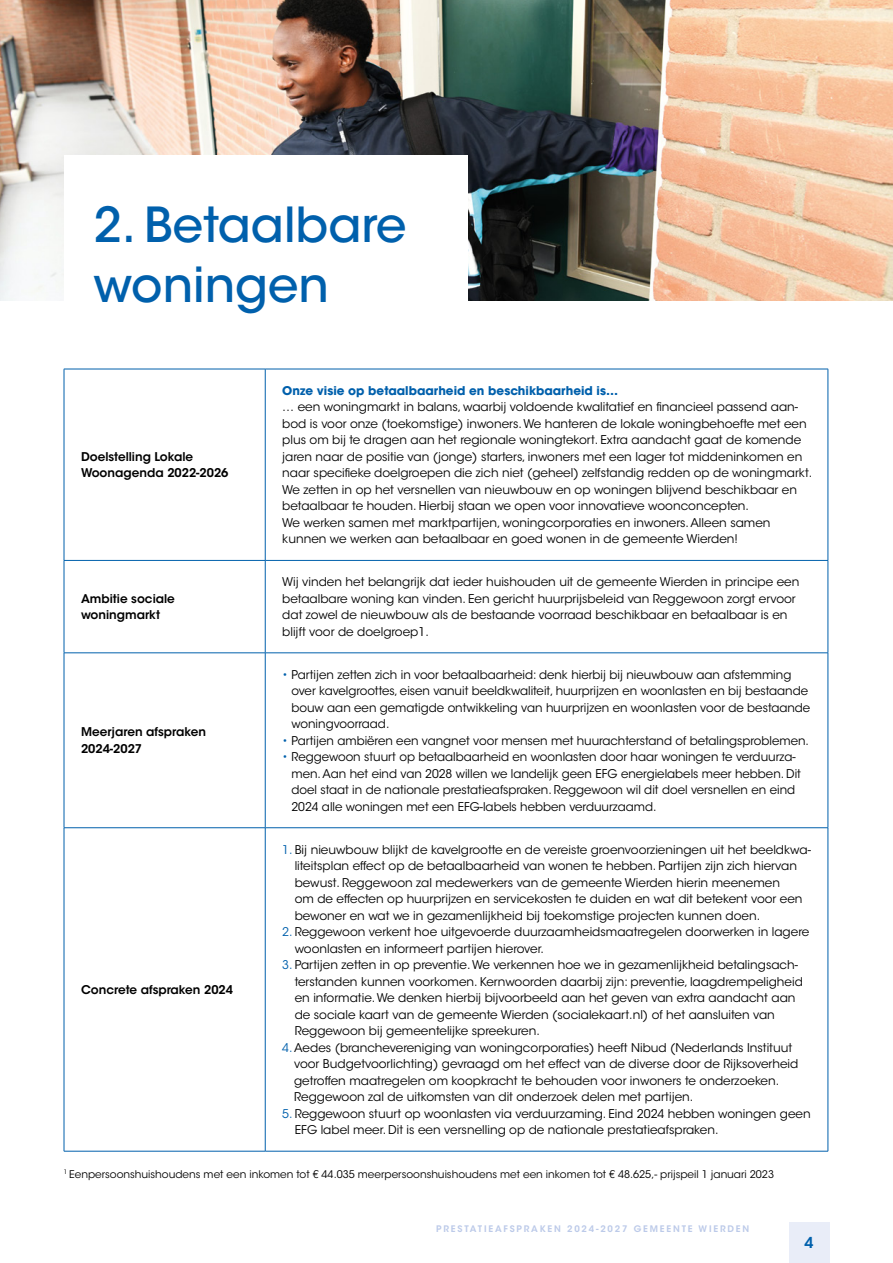
<style>
.page{position:relative;width:893px;height:1263px;background:#fff}
.page>*{position:absolute;margin:0;border:0;box-sizing:border-box;transform-origin:0 0}
.t1{font:500 48px/60px "ITC Avant Garde Std";color:#0060ac}
.t2{font:600 15px "ITC Avant Garde Std";color:#0060ac}
.t3{font:12px/16.5px "ITC Avant Garde Std";color:#000}
.t4{font:600 12px/16.5px "ITC Avant Garde Std";color:#000}
.t5{font:700 12px "ITC Avant Garde Std";color:#0060ac}
.t6{font:10.5px "ITC Avant Garde Std";color:#000}
.t7{font:600 9px "ITC Avant Garde Std";letter-spacing:.2em;color:#bccae9}
.s1{color:#0060ac}
</style>
<div class="page">
<div style="left:789px;top:1222px;width:40px;height:41px;background:#e9edf8"></div>
<img style="left:0;top:0;width:893px;height:301px">
<div style="left:64px;top:155px;width:404px;height:203px;background:#fff"></div>
<hr style="left:64px;top:369px;width:201px;height:1px;background:#0060ac">
<hr style="left:64px;top:369px;width:1px;height:191px;background:#0060ac">
<hr style="left:265px;top:369px;width:563px;height:1px;background:#0060ac">
<hr style="left:265px;top:369px;width:1px;height:191px;background:#0060ac">
<hr style="left:828px;top:369px;width:1px;height:191px;background:#0060ac">
<hr style="left:64px;top:560px;width:201px;height:1px;background:#0060ac">
<hr style="left:64px;top:561px;width:1px;height:92px;background:#0060ac">
<hr style="left:265px;top:560px;width:563px;height:1px;background:#0060ac">
<hr style="left:265px;top:561px;width:1px;height:92px;background:#0060ac">
<hr style="left:828px;top:561px;width:1px;height:92px;background:#0060ac">
<hr style="left:64px;top:652px;width:201px;height:1px;background:#0060ac">
<hr style="left:64px;top:653px;width:1px;height:174px;background:#0060ac">
<hr style="left:265px;top:652px;width:563px;height:1px;background:#0060ac">
<hr style="left:265px;top:653px;width:1px;height:174px;background:#0060ac">
<hr style="left:828px;top:653px;width:1px;height:174px;background:#0060ac">
<hr style="left:64px;top:827px;width:201px;height:1px;background:#0060ac">
<hr style="left:64px;top:828px;width:1px;height:323px;background:#0060ac">
<hr style="left:265px;top:827px;width:563px;height:1px;background:#0060ac">
<hr style="left:265px;top:828px;width:1px;height:323px;background:#0060ac">
<hr style="left:828px;top:828px;width:1px;height:323px;background:#0060ac">
<hr style="left:64px;top:1151px;width:201px;height:1px;background:#0060ac">
<hr style="left:265px;top:1151px;width:563px;height:1px;background:#0060ac">
<h1 class="t1" style="left:94px;top:194px;width:315px">2. Betaalbare woningen</h1>
<p class="t4" style="left:81px;top:448px;width:149px">Doelstelling Lokale<br>Woonagenda 2022-2026</p>
<p class="t4" style="left:81px;top:590px;width:95px">Ambitie sociale woningmarkt</p>
<p class="t4" style="left:81px;top:724px;width:127px">Meerjaren afspraken<br>2024-2027</p>
<p class="t5" style="left:282px;top:383px;width:337px">Onze visie op betaalbaarheid en beschikbaarheid is…</p>
<p class="t3" style="left:282px;top:399px;width:532px">… een woningmarkt in balans, waarbij voldoende kwalitatief en financieel passend aan&shy;bod is voor onze (toekomstige) inwoners. We hanteren de lokale woningbehoefte met een plus om bij te dragen aan het regionale woningtekort. Extra aandacht gaat de komende jaren naar de positie van (jonge) starters, inwoners met een lager tot middeninkomen en naar specifieke doelgroepen die zich niet (geheel) zelfstandig redden op de woningmarkt.<br>We zetten in op het versnellen van nieuwbouw en op woningen blijvend beschikbaar en betaalbaar te houden. Hierbij staan we open voor innovatieve woonconcepten.<br>We werken samen met marktpartijen, woningcorporaties en inwoners. Alleen samen kunnen we werken aan betaalbaar en goed wonen in de gemeente Wierden!</p>
<p class="t3" style="left:282px;top:574px;width:519px">Wij vinden het belangrijk dat ieder huishouden uit de gemeente Wierden in principe een betaalbare woning kan vinden. Een gericht huurprijsbeleid van Reggewoon zorgt ervoor dat zowel de nieuwbouw als de bestaande voorraad beschikbaar en betaalbaar is en blijft voor de doelgroep1.</p>
<p class="t3" style="left:291px;top:666px;width:520px;text-indent:-9px"><span class="s1">•</span> Partijen zetten zich in voor betaalbaarheid: denk hierbij bij nieuwbouw aan afstemming over kavelgroottes, eisen vanuit beeldkwaliteit, huurprijzen en woonlasten en bij bestaande bouw aan een gematigde ontwikkeling van huurprijzen en woonlasten voor de bestaande woningvoorraad.</p>
<p class="t3" style="left:282px;top:732px;width:528px"><span class="s1">•</span> Partijen ambiëren een vangnet voor mensen met huurachterstand of betalingsproblemen.</p>
<p class="t3" style="left:291px;top:749px;width:511px;text-indent:-9px"><span class="s1">•</span> Reggewoon stuurt op betaalbaarheid en woonlasten door haar woningen te verduurza&shy;men. Aan het eind van 2028 willen we landelijk geen EFG energielabels meer hebben. Dit doel staat in de nationale prestatieafspraken. Reggewoon wil dit doel versnellen en eind 2024 alle woningen met een EFG-labels hebben verduurzaamd.</p>
<p class="t3" style="left:295px;top:841px;width:518px;text-indent:-12px"><span class="s1">1.</span> Bij nieuwbouw blijkt de kavelgrootte en de vereiste groenvoorzieningen uit het beeldkwa&shy;liteitsplan effect op de betaalbaarheid van wonen te hebben. Partijen zijn zich hiervan bewust. Reggewoon zal medewerkers van de gemeente Wierden hierin meenemen<br>om de effecten op huurprijzen en servicekosten te duiden en wat dit betekent voor een bewoner en wat we in gezamenlijkheid bij toekomstige projecten kunnen doen.</p>
<p class="t3" style="left:295px;top:924px;width:516px;text-indent:-12px"><span class="s1">2.</span> Reggewoon verkent hoe uitgevoerde duurzaamheidsmaatregelen doorwerken in lagere woonlasten en informeert partijen hierover.</p>
<p class="t3" style="left:295px;top:957px;width:510px;text-indent:-12px"><span class="s1">3.</span> Partijen zetten in op preventie. We verkennen hoe we in gezamenlijkheid betalingsach&shy;terstanden kunnen voorkomen. Kernwoorden daarbij zijn: preventie, laagdrempeligheid en informatie. We denken hierbij bijvoorbeeld aan het geven van extra aandacht aan de sociale kaart van de gemeente Wierden (socialekaart.nl) of het aansluiten van Reggewoon bij gemeentelijke spreekuren.</p>
<p class="t3" style="left:294px;top:1039px;width:506px;text-indent:-12px"><span class="s1">4.</span> Aedes (branchevereniging van woningcorporaties) heeft Nibud (Nederlands Instituut voor Budgetvoorlichting) gevraagd om het effect van de diverse door de Rijksoverheid getroffen maatregelen om koopkracht te behouden voor inwoners te onderzoeken.<br>Reggewoon zal de uitkomsten van dit onderzoek delen met partijen.</p>
<p class="t3" style="left:295px;top:1105px;width:518px;text-indent:-12px"><span class="s1">5.</span> Reggewoon stuurt op woonlasten via verduurzaming. Eind 2024 hebben woningen geen<br>EFG label meer. Dit is een versnelling op de nationale prestatieafspraken.</p>
<p class="t6" style="left:64px;top:1168px;width:712px"><sup>1</sup> Eenpersoonshuishoudens met een inkomen tot € 44.035 meerpersoonshuishoudens met een inkomen tot € 48.625,- prijspeil 1 januari 2023</p>
<p class="t4" style="left:81px;top:981px;width:153px">Concrete afspraken 2024</p>
<p class="t7" style="left:436px;top:1223px;width:314px">PRESTATIEAFSPRAKEN 2024-2027 GEMEENTE WIERDEN</p>
<p class="t2" style="left:804px;top:1233px;width:11px">4</p>
</div>
